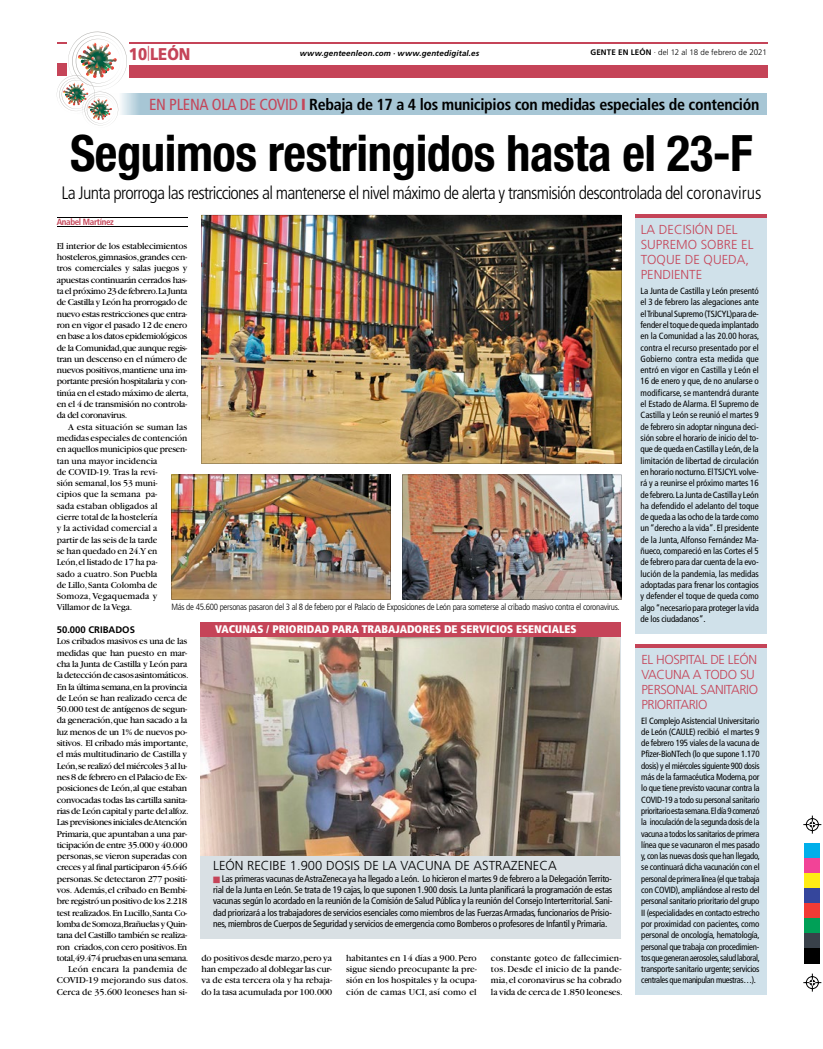
<style>
.page{position:relative;width:823px;height:1049px;background:#fff}
.page>*{position:absolute;margin:0;border:0;box-sizing:border-box;transform-origin:0 0}
.t1{font:700 condensed 50.2px "Helvetica Neue LT Std";letter-spacing:-.01em;color:#000}
.t2{font:300 condensed 18px "Frutiger LT Std";letter-spacing:-.04em;color:#000}
.t3{font:900 17px "Frutiger LT Std";color:#c54458;scale:.88 1}
.t4{font:700 condensed 16px "Frutiger LT Std";letter-spacing:-.02em;color:#000}
.t5{font:300 13px/15px "Frutiger";letter-spacing:-.03em;color:#c54458}
.t6{font:300 13px/15px "Frutiger";color:#c54458}
.t7{font:300 13px "Frutiger LT Std";color:#000}
.t8{font:900 condensed 11px "Frutiger LT Std";color:#fff}
.t9{font:9.5px/11.3px "Garamond";letter-spacing:-.025em;color:#000;text-align:justify}
.t10{font:condensed 9.5px/11.3px "Frutiger LT Std";letter-spacing:-.025em;color:#000;text-align:justify}
.t11{font:9.5px/11.3px "Garamond";letter-spacing:-.005em;color:#000}
.t12{font:9.5px/11.3px "Garamond";color:#000}
.t13{font:700 9.5px "Frutiger";color:#000}
.t14{font:condensed 9px/11.3px "Frutiger";letter-spacing:-.02em;color:#000;text-align:justify}
.t15{font:300 condensed 9px "Frutiger LT Std";letter-spacing:-.03em;color:#000}
.t16{font:700 condensed 9px "Frutiger LT Std";letter-spacing:-.04em;color:#c54458}
.t17{font:italic 700 8px "Frutiger LT Std";letter-spacing:.015em;color:#000}
.t18{font:300 8px "Frutiger LT Std";letter-spacing:.005em;color:#000}
.s1{font-weight:700}
.s2{font-weight:400;color:#c54458}
.s3{font-weight:900;color:#c54458}
.s4{color:#c54458}
</style>
<div class="page">
<hr style="left:129px;top:42px;width:638px;height:1px;background:#c54458">
<div style="left:129px;top:65px;width:637px;height:12px;background:#c54458"></div>
<svg style="left:803px;top:815px;width:17px;height:19px"></svg>
<svg style="left:803px;top:973px;width:17px;height:18px"></svg>
<div style="left:804px;top:844px;width:15px;height:15px;background:#00afea"></div>
<div style="left:804px;top:859px;width:15px;height:15px;background:#f24397"></div>
<div style="left:804px;top:874px;width:15px;height:15px;background:#ffec15"></div>
<div style="left:804px;top:889px;width:15px;height:15px;background:#35469c"></div>
<div style="left:804px;top:904px;width:15px;height:15px;background:#f13b35"></div>
<div style="left:804px;top:919px;width:15px;height:15px;background:#00a057"></div>
<div style="left:804px;top:934px;width:15px;height:15px;background:#39414a"></div>
<div style="left:804px;top:949px;width:15px;height:15px;background:#000"></div>
<div style="left:77px;top:93px;width:688px;height:22px;background:#a7c6d5"></div>
<img style="left:57px;top:32px;width:70px;height:94px">
<hr style="left:57px;top:217px;width:130px;height:1px;background:#000">
<hr style="left:57px;top:226px;width:130px;height:1px;background:#000">
<div style="left:635px;top:644px;width:131px;height:351px;background:#d0e1ea"></div>
<hr style="left:635px;top:644px;width:131px;height:3px;background:#c54458">
<div style="left:634px;top:218px;width:131px;height:415px;background:#d0e1ea"></div>
<hr style="left:634px;top:215px;width:131px;height:3px;background:#c54458">
<img style="left:201px;top:215px;width:420px;height:248px">
<img style="left:171px;top:475px;width:219px;height:124px">
<img style="left:402px;top:475px;width:219px;height:124px">
<div style="left:201px;top:625px;width:419px;height:313px;background:#d9e0e4"></div>
<img style="left:201px;top:637px;width:418px;height:219px">
<div style="left:201px;top:622px;width:419px;height:15px;background:#c54458"></div>
<h3 class="t3" style="left:129px;top:44px;width:71px">10<sup>|</sup>LEÓN</h3>
<p class="t18" style="left:590px;top:48px;width:178px"><span class="s1">GENTE EN LEÓN</span> · del 12 al 18 de febrero de 2021</p>
<p class="t17" style="left:299px;top:49px;width:181px">www.genteenleon.com · www.gentedigital.es</p>
<h3 class="t4" style="left:149px;top:95px;width:611px"><span class="s2">EN PLENA OLA DE COVID</span> <span class="s3">I</span> Rebaja de 17 a 4 los municipios con medidas especiales de contención</h3>
<h1 class="t1" style="left:70px;top:123px;width:683px">Seguimos restringidos hasta el 23-F</h1>
<h2 class="t2" style="left:61px;top:182px;width:701px">La Junta prorroga las restricciones al mantenerse el nivel máximo de alerta y transmisión descontrolada del coronavirus</h2>
<p class="t16" style="left:57px;top:217px;width:58px">Anabel Martínez</p>
<p class="t9" style="left:57px;top:240px;width:133px;text-align:left">El interior de los establecimientos hosteleros, gimnasios, grandes cen&shy;tros comerciales y salas juegos y apuestas continuarán cerrados has&shy;ta el próximo 23 de febrero.La Junta de Castilla y León ha prorrogado de nuevo estas restricciones que entra&shy;ron en vigor el pasado 12 de enero en base a los datos epidemiológicos de la Comunidad,que aunque regis&shy;tran un descenso en el número de nuevos positivos,mantiene una im&shy;portante presión hospitalaria y con&shy;tinúa en el estado máximo de alerta, en el 4 de transmisión no controla&shy;da del coronavirus.</p>
<p class="t11" style="left:57px;top:421px;width:132px;text-indent:11px">A esta situación se suman las medidas especiales de contención en aquellos municipios que presen&shy;tan una mayor incidencia<br>de COVID-19. Tras la revi-<br>sión semanal, los 53 muni-<br>cipios que la semana pa-<br>sada estaban obligados al<br>cierre total de la hostelería<br>y la actividad comercial a<br>partir de las seis de la tarde<br>se han quedado en 24.Y en<br>León,el listado de 17 ha pa-<br>sado a cuatro. Son Puebla<br>de Lillo, Santa Colomba de<br>Somoza, Vegaquemada y<br>Villamor de la Vega.</p>
<p class="t13" style="left:57px;top:624px;width:80px">50.000 CRIBADOS</p>
<p class="t9" style="left:57px;top:636px;width:133px;text-align:right">Los cribados masivos es una de las medidas que han puesto en mar&shy;cha la Junta de Castilla y León para la detección de casos asintomáticos.<br>En la última semana,en la provincia de León se han realizado cerca de 50.000 test de antígenos de segun&shy;da generación, que han sacado a la luz menos de un 1% de nuevos po&shy;sitivos. El cribado más importante, el más multitudinario de Castilla y León,se realizó del miércoles 3 al lu&shy;nes 8 de febrero en el Palacio de Ex&shy;posiciones de León, al que estaban convocadas todas las cartilla sanita&shy;rias de León capital y parte del alfoz.<br>Las previsiones iniciales de Atención Primaria, que apuntaban a una par&shy;ticipación de entre 35.000 y 40.000 personas, se vieron superadas con creces y al final participaron 45.646 personas. Se detectaron 277 positi&shy;vos. Además, el cribado en Bembi&shy;bre registró un positivo de los 2.218 test realizados. En Lucillo,Santa Co&shy;lomba de Somoza,Brañuelas y Quin&shy;tana del Castillo también se realiza&shy;ron criados, con cero positivos. En total,49.474 pruebas en una semana.<br>León encara la pandemia de COVID-19 mejorando sus datos.<br>Cerca de 35.600 leoneses han si-</p>
<p class="t15" style="left:171px;top:602px;width:449px">Más de 45.600 personas pasaron del 3 al 8 de febero por el Palacio de Exposiciones de León para someterse al cribado masivo contra el coronavirus.</p>
<p class="t8" style="left:215px;top:622px;width:362px">VACUNAS / PRIORIDAD PARA TRABAJADORES DE SERVICIOS ESENCIALES</p>
<h3 class="t7" style="left:213px;top:858px;width:345px">LEÓN RECIBE 1.900 DOSIS DE LA VACUNA DE ASTRAZENECA</h3>
<p class="t10" style="left:213px;top:873px;width:400px"><span class="s4">■</span> Las primeras vacunas de AstraZeneca ya ha llegado a León. Lo hicieron el martes 9 de febrero a la Delegación Territo&shy;rial de la Junta en León. Se trata de 19 cajas, lo que suponen 1.900 dosis. La Junta planificará la programación de estas vacunas según lo acordado en la reunión de la Comisión de Salud Pública y la reunión del Consejo Interterritorial. Sani&shy;dad priorizará a los trabajadores de servicios esenciales como miembros de las Fuerzas Armadas, funcionarios de Prisio&shy;nes, miembros de Cuerpos de Seguridad y servicios de emergencia como Bomberos o profesores de Infantil y Primaria.</p>
<p class="t9" style="left:201px;top:952px;width:132px">do positivos desde marzo,pero ya han empezado al doblegar las cur&shy;va de esta tercera ola y ha rebaja&shy;do la tasa acumulada por 100.000</p>
<p class="t9" style="left:346px;top:952px;width:132px">habitantes en 14 días a 900. Pero sigue siendo preocupante la pre&shy;sión en los hospitales y la ocupa&shy;ción de camas UCI, así como el</p>
<p class="t12" style="left:490px;top:952px;width:133px">constante goteo de fallecimien&shy;tos. Desde el inicio de la pande&shy;mia, el coronavirus se ha cobrado la vida de cerca de 1.850 leoneses.</p>
<h3 class="t6" style="left:640px;top:222px;width:114px">LA DECISIÓN DEL<br>SUPREMO SOBRE EL<br>TOQUE DE QUEDA,<br>PENDIENTE</h3>
<p class="t14" style="left:640px;top:285px;width:120px">La Junta de Castilla y León presentó el 3 de febrero las alegaciones ante el Tribunal Supremo (TSJCYL)para de&shy;fender el toque de queda implantado en la Comunidad a las 20.00 horas, contra el recurso presentado por el Gobierno contra esta medida que entró en vigor en Castilla y León el 16 de enero y que, de no anularse o modificarse, se mantendrá durante el Estado de Alarma. El Supremo de Castilla y León se reunió el martes 9 de febrero sin adoptar ninguna deci&shy;sión sobre el horario de inicio del to&shy;que de queda en Castilla y León, de la limitación de libertad de circulación en horario nocturno. El TSJCYL volve&shy;rá y a reunirse el próximo martes 16 de febrero. La Junta de Castilla y León ha defendido el adelanto del toque de queda a las ocho de la tarde como un “derecho a la vida”. El presidente de la Junta, Alfonso Fernández Ma&shy;ñueco, compareció en las Cortes el 5 de febrero para dar cuenta de la evo&shy;lución de la pandemia, las medidas adoptadas para frenar los contagios y defender el toque de queda como algo “necesario para proteger la vida de los ciudadanos”.</p>
<h3 class="t5" style="left:641px;top:652px;width:118px">EL HOSPITAL DE LEÓN<br>VACUNA A TODO SU<br>PERSONAL SANITARIO<br>PRIORITARIO</h3>
<p class="t14" style="left:641px;top:715px;width:120px">El Complejo Asistencial Universitario de León (CAULE) recibió el martes 9 de febrero 195 viales de la vacuna de Pfizer-BioNTech (lo que supone 1.170 dosis) y el miércoles siguiente 900 dosis más de la farmacéutica Moderna, por lo que tiene previsto vacunar contra la COVID-19 a todo su personal sanitario prioritario esta semana. El día 9 comenzó la inoculación de la segunda dosis de la vacuna a todos los sanitarios de primera línea que se vacunaron el mes pasado y, con las nuevas dosis que han llegado, se continuará dicha vacunación con el personal de primera línea (el que trabaja con COVID), ampliándose al resto del personal sanitario prioritario del grupo II (especialidades en contacto estrecho por proximidad con pacientes, como personal de oncología, hematología, personal que trabaja con procedimien&shy;tos que generan aerosoles, salud laboral, transporte sanitario urgente; servicios centrales que manipulan muestras…).</p>
</div>
